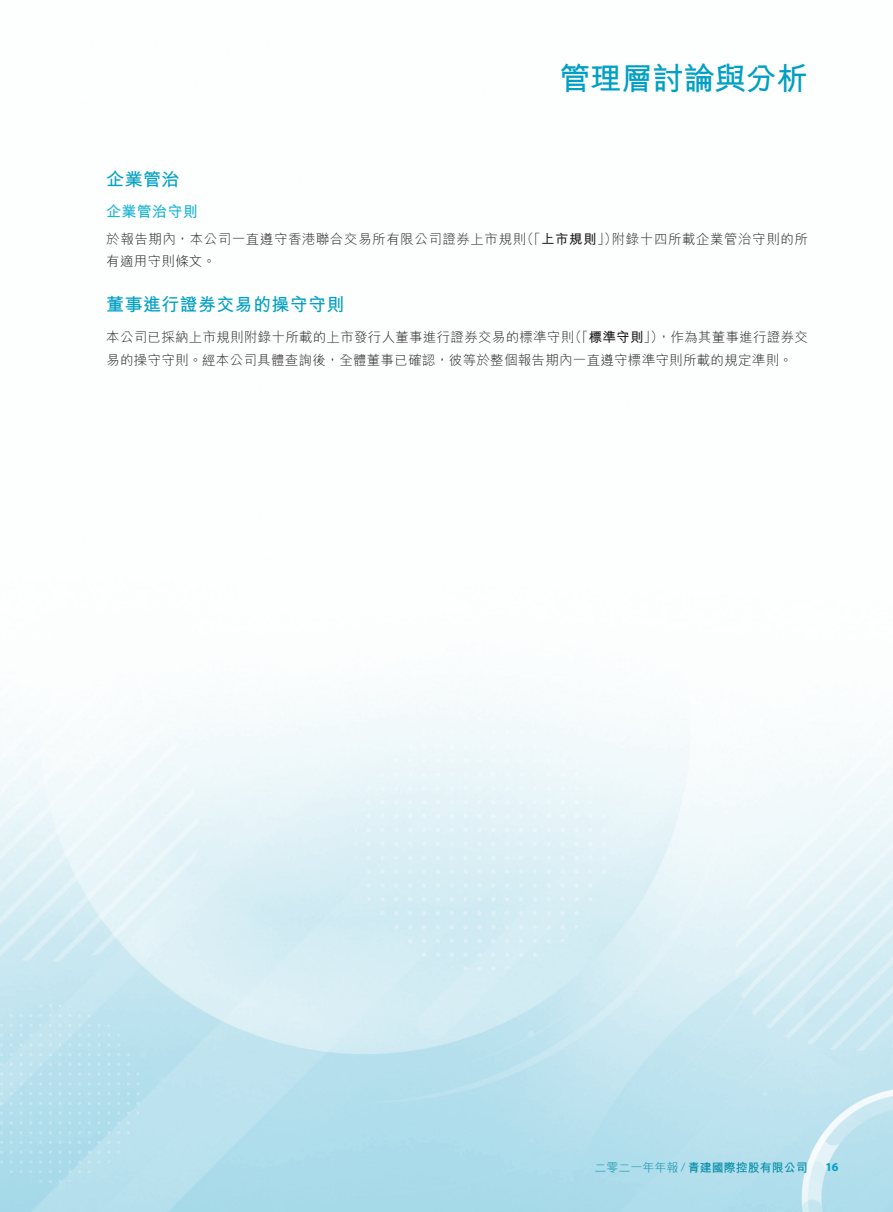
<style>
.page{position:relative;width:893px;height:1212px;background:#fff}
.page>*{position:absolute;margin:0;border:0;box-sizing:border-box;transform-origin:0 0}
.t1{font:700 31.5px "M Hei HK";letter-spacing:-.015em;color:#009fc3}
._01_H1{font:700 18px "M Hei HK";letter-spacing:.02em;color:#009fc3}
._02_H2{font:700 15px "M Hei HK";letter-spacing:.02em;color:#1ab4d1}
._00_txt{font:300 13.5px/22.5px "M Hei HK";letter-spacing:.02em;color:#231f20}
._00_txt-2{font:300 13.5px/22.5px "M Hei HK";letter-spacing:.04em;color:#231f20}
.t2{font:700 12px "M Hei HK";color:#008da6}
.t3{font:700 12px "Myriad Pro";color:#009fc3}
.s1{font-weight:700}
.s2{font-weight:300}
.s3{font-family:"Myriad Pro";font-weight:300}
</style>
<div class="page">
<img style="left:0;top:689px;width:893px;height:523px">
<p class="_01_H1" style="left:106px;top:166px;width:75px">企業管治</p>
<p class="_02_H2" style="left:106px;top:201px;width:93px">企業管治守則</p>
<h1 class="t1" style="left:559px;top:55px;width:250px">管理層討論與分析</h1>
<p class="_00_txt" style="left:520px;top:228px;width:98px">（「<span class="s1">上市規則</span>」）</p>
<p class="_00_txt-2" style="left:612px;top:228px;width:198px">附錄十四所載企業管治守則的所</p>
<p class="_00_txt-2" style="left:106px;top:228px;width:421px">於報告期內，本公司一直遵守香港聯合交易所有限公司證券上市規則有適用守則條文。</p>
<p class="_01_H1" style="left:106px;top:292px;width:240px">董事進行證券交易的操守守則</p>
<p class="_00_txt" style="left:568px;top:326px;width:97px">（「<span class="s1">標準守則</span>」）</p>
<p class="_00_txt" style="left:106px;top:326px;width:688px">本公司已採納上市規則附錄十所載的上市發行人董事進行證券交易的標準守則<br>易的操守守則。經本公司具體查詢後，全體董事已確認，彼等於整個報告期內一直遵守標準守則所載的規定準則。</p>
<p class="_00_txt" style="left:657px;top:326px;width:152px">，作為其董事進行證券交</p>
<p class="t2" style="left:595px;top:1158px;width:215px"><span class="s2">二零二一年年報</span> <span class="s3">/</span> 青建國際控股有限公司</p>
<p class="t3" style="left:825px;top:1159px;width:14px">16</p>
</div>
